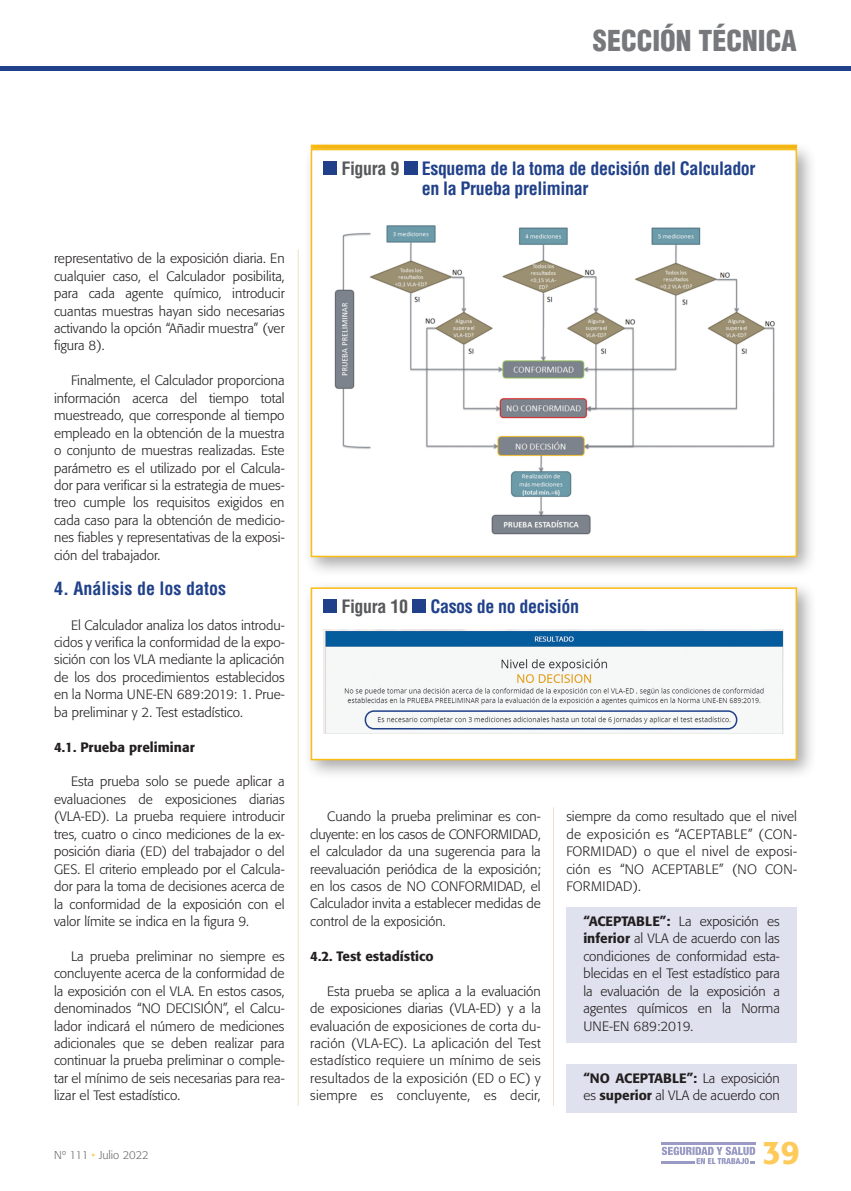
<style>
.page{position:relative;width:851px;height:1191px;background:#fff}
.page>*{position:absolute;margin:0;border:0;box-sizing:border-box;transform-origin:0 0}
.t1{font:500 32.4px "Formata";color:#feca5a}
.t2{font:900 condensed 28.05px "Helvetica LT Std";color:#76787b}
.t3{font:700 condensed 18px "Helvetica LT Std";letter-spacing:-.02em;color:#20418a}
.t4{font:700 condensed 18px "Helvetica LT Std";color:#20418a}
.t5{font:300 13.5px/17.4px "Formata";color:#231f20;text-align:justify}
.t6{font:500 13.5px "Formata";color:#231f20}
.t7{font:300 11.25px "Formata";color:#6c6d70}
.s1{color:#57585a}
.s2{font-weight:500}
.s3{color:#fece64}
</style>
<div class="page">
<hr style="left:661px;top:1142px;width:94px;height:2px;background:#999bc4">
<svg style="left:661px;top:1146px;width:94px;height:18px"></svg>
<hr style="left:298px;top:249px;width:1px;height:857px;background:#ece1c5">
<hr style="left:553px;top:807px;width:1px;height:299px;background:#ece1c5">
<div style="left:566px;top:906px;width:230px;height:136px;background:#e0e1ee"></div>
<div style="left:566px;top:1063px;width:230px;height:49px;background:#e0e1ee"></div>
<div style="left:303px;top:141px;width:514px;height:437px;background:#231f20;opacity:.4"></div>
<div style="left:311px;top:149px;width:486px;height:408px;background:#fff;border:2px solid #fdbc12"></div>
<div style="left:303px;top:579px;width:514px;height:202px;background:#231f20;opacity:.4"></div>
<div style="left:311px;top:587px;width:486px;height:173px;background:#fff;border:2px solid #fdbc12"></div>
<div style="left:323px;top:161px;width:14px;height:14px;background:#20418a"></div>
<div style="left:404px;top:161px;width:13px;height:14px;background:#20418a"></div>
<img style="left:334px;top:225px;width:441px;height:310px">
<div style="left:323px;top:600px;width:14px;height:13px;background:#20418a"></div>
<div style="left:412px;top:600px;width:14px;height:13px;background:#20418a"></div>
<img style="left:324px;top:630px;width:459px;height:103px">
<div style="left:364px;top:710px;width:373px;height:19px;border:2px solid #20418a;border-radius:9px"></div>
<hr style="left:0;top:67px;width:850px;height:4px;background:#20418a">
<h2 class="t2" style="left:593px;top:23px;width:205px">SECCIÓN TÉCNICA</h2>
<h3 class="t3" style="left:341px;top:157px;width:415px"><span class="s1">Figura 9</span> Esquema de la toma de decisión del Calculador</h3>
<h1 class="t5" style="left:54px;top:250px;width:232px">representativo de la exposición diaria. En cualquier caso, el Calculador posibilita, para cada agente químico, introducir cuantas muestras hayan sido necesarias activando la opción “Añadir muestra” (ver figura 8).</h1>
<h1 class="t5" style="left:54px;top:372px;width:232px;text-indent:17px">Finalmente, el Calculador proporciona información acerca del tiempo total muestreado, que corresponde al tiempo empleado en la obtención de la muestra o conjunto de muestras realizadas. Este parámetro es el utilizado por el Calcula&shy;dor para verificar si la estrategia de mues&shy;treo cumple los requisitos exigidos en cada caso para la obtención de medicio&shy;nes fiables y representativas de la exposi&shy;ción del trabajador.</h1>
<h1 class="t4" style="left:54px;top:577px;width:173px">4. Análisis de los datos</h1>
<h1 class="t5" style="left:54px;top:616px;width:232px;text-indent:17px">El Calculador analiza los datos introdu&shy;cidos y verifica la conformidad de la expo&shy;sición con los VLA mediante la aplicación de los dos procedimientos establecidos en la Norma UNE-EN 689:2019: 1. Prue&shy;ba preliminar y 2. Test estadístico.</h1>
<h1 class="t6" style="left:54px;top:738px;width:142px">4.1. Prueba preliminar</h1>
<h1 class="t5" style="left:54px;top:773px;width:232px;text-indent:17px">Esta prueba solo se puede aplicar a evaluaciones de exposiciones diarias (VLA-ED). La prueba requiere introducir tres, cuatro o cinco mediciones de la ex&shy;posición diaria (ED) del trabajador o del GES. El criterio empleado por el Calcula&shy;dor para la toma de decisiones acerca de la conformidad de la exposición con el valor límite se indica en la figura 9.</h1>
<p class="t5" style="left:54px;top:947px;width:232px;text-indent:17px">La prueba preliminar no siempre es concluyente acerca de la conformidad de la exposición con el VLA. En estos casos, denominados “NO DECISIÓN”, el Calcu&shy;lador indicará el número de mediciones adicionales que se deben realizar para continuar la prueba preliminar o comple&shy;tar el mínimo de seis necesarias para rea&shy;lizar el Test estadístico.</p>
<p class="t3" style="left:421px;top:177px;width:168px">en la Prueba preliminar</p>
<p class="t3" style="left:341px;top:595px;width:239px"><span class="s1">Figura 10</span> Casos de no decisión</p>
<p class="t5" style="left:310px;top:808px;width:232px;text-indent:17px">Cuando la prueba preliminar es con&shy;cluyente: en los casos de CONFORMIDAD, el calculador da una sugerencia para la reevaluación periódica de la exposición; en los casos de NO CONFORMIDAD, el Calculador invita a establecer medidas de control de la exposición.</p>
<p class="t6" style="left:310px;top:947px;width:125px">4.2. Test estadístico</p>
<p class="t5" style="left:310px;top:982px;width:232px;text-indent:17px">Esta prueba se aplica a la evaluación de exposiciones diarias (VLA-ED) y a la evaluación de exposiciones de corta du&shy;ración (VLA-EC). La aplicación del Test estadístico requiere un mínimo de seis resultados de la exposición (ED o EC) y siempre es concluyente, es decir,</p>
<p class="t5" style="left:566px;top:808px;width:232px">siempre da como resultado que el nivel de exposición es “ACEPTABLE” (CON-FORMIDAD) o que el nivel de exposi&shy;ción es “NO ACEPTABLE” (NO CON-FORMIDAD).</p>
<p class="t5" style="left:583px;top:912px;width:198px"><span class="s2">“ACEPTABLE”:</span> La exposición es <span class="s2">inferior</span> al VLA de acuerdo con las condiciones de conformidad esta&shy;blecidas en el Test estadístico para la evaluación de la exposición a agentes químicos en la Norma UNE-EN 689:2019.</p>
<p class="t5" style="left:583px;top:1069px;width:198px"><span class="s2">“NO ACEPTABLE”:</span> La exposición es <span class="s2">superior</span> al VLA de acuerdo con</p>
<p class="t7" style="left:54px;top:1148px;width:96px">Nº 111 <span class="s3">•</span> Julio 2022</p>
<h1 class="t1" style="left:762px;top:1132px;width:39px">39</h1>
</div>
